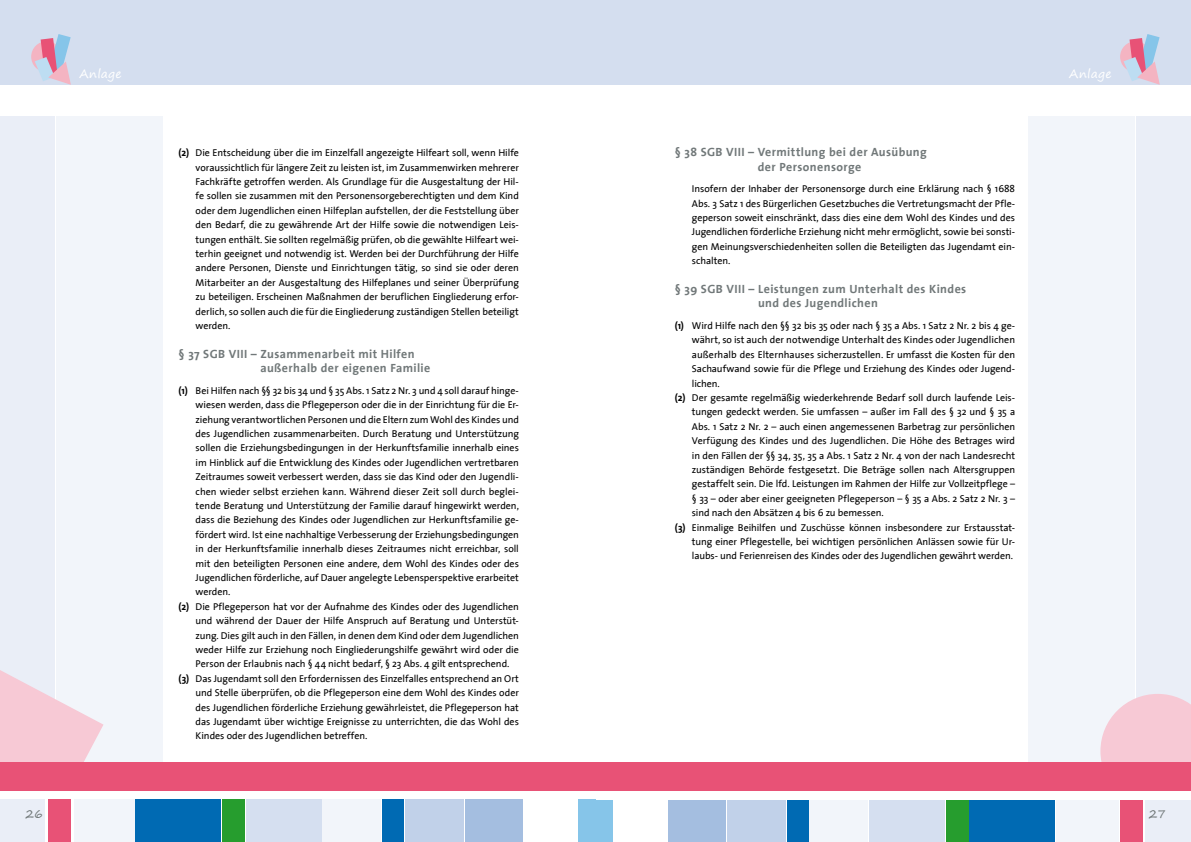
<style>
.page{position:relative;width:1191px;height:842px;background:#fff}
.page>*{position:absolute;margin:0;border:0;box-sizing:border-box;transform-origin:0 0}
.t1{font:700 12px/14.4px "The Sans";letter-spacing:.035em;color:#717879}
.t2{font:12px "Segoe Print";letter-spacing:.025em;color:#fff}
.t3{font:12px "Segoe Print";color:#717879}
.t4{font:10px/14.4px "The Sans";letter-spacing:-.005em;color:#000;text-align:justify}
.s1{font-weight:700}
</style>
<div class="page">
<div style="left:0;top:0;width:595px;height:85px;background:#d4deef"></div>
<div style="left:595px;top:0;width:596px;height:85px;background:#d4deef"></div>
<div style="left:0;top:116px;width:55px;height:672px;background:#eaeef7"></div>
<div style="left:57px;top:116px;width:106px;height:672px;background:#f2f5fa"></div>
<div style="left:1135px;top:116px;width:56px;height:672px;background:#eaeef7"></div>
<div style="left:1028px;top:116px;width:106px;height:672px;background:#f2f5fa"></div>
<svg style="left:0;top:654px;width:103px;height:137px"></svg>
<svg style="left:1100px;top:694px;width:91px;height:97px"></svg>
<div style="left:969px;top:799px;width:86px;height:43px;background:#006ab3"></div>
<div style="left:945px;top:799px;width:23px;height:43px;background:#269d2e"></div>
<div style="left:1145px;top:799px;width:46px;height:43px;background:#eaeef7"></div>
<div style="left:869px;top:799px;width:75px;height:43px;background:#d5dff0"></div>
<div style="left:786px;top:799px;width:22px;height:43px;background:#006ab3"></div>
<div style="left:727px;top:799px;width:58px;height:43px;background:#c1d1e9"></div>
<div style="left:809px;top:799px;width:59px;height:43px;background:#f2f5fa"></div>
<div style="left:668px;top:799px;width:57px;height:43px;background:#a4bee0"></div>
<div style="left:1056px;top:799px;width:62px;height:43px;background:#f2f5fa"></div>
<div style="left:1120px;top:799px;width:23px;height:43px;background:#e85276"></div>
<div style="left:595px;top:799px;width:18px;height:43px;background:#86c5e9"></div>
<div style="left:0;top:762px;width:595px;height:28px;background:#e85276"></div>
<div style="left:595px;top:762px;width:596px;height:28px;background:#e85276"></div>
<div style="left:1120px;top:41px;width:31px;height:31px;background:#f4b4c2;border-radius:50%"></div>
<svg style="left:1123px;top:34px;width:36px;height:51px"></svg>
<div style="left:31px;top:41px;width:31px;height:31px;background:#f4b4c2;border-radius:50%"></div>
<svg style="left:35px;top:34px;width:36px;height:51px"></svg>
<div style="left:136px;top:799px;width:85px;height:43px;background:#006ab3"></div>
<div style="left:222px;top:799px;width:23px;height:43px;background:#269d2e"></div>
<div style="left:0;top:799px;width:45px;height:43px;background:#eaeef7"></div>
<div style="left:246px;top:799px;width:75px;height:43px;background:#d5dff0"></div>
<div style="left:382px;top:799px;width:22px;height:43px;background:#006ab3"></div>
<div style="left:405px;top:799px;width:59px;height:43px;background:#c1d1e9"></div>
<div style="left:322px;top:799px;width:59px;height:43px;background:#f2f5fa"></div>
<div style="left:465px;top:799px;width:57px;height:43px;background:#a4bee0"></div>
<div style="left:74px;top:799px;width:60px;height:43px;background:#f2f5fa"></div>
<div style="left:48px;top:799px;width:22px;height:43px;background:#e85276"></div>
<div style="left:577px;top:799px;width:18px;height:43px;background:#86c5e9"></div>
<p class="t2" style="left:79px;top:63px;width:44px">Anlage</p>
<p class="t2" style="left:1069px;top:63px;width:44px">Anlage</p>
<p class="t4" style="left:196px;top:145px;width:325px;text-indent:-17px"><span class="s1">(2)</span> Die Entscheidung über die im Einzelfall angezeigte Hilfeart soll, wenn Hilfe voraussichtlich für längere Zeit zu leisten ist, im Zusammenwirken mehrerer Fachkräfte getroffen werden. Als Grundlage für die Ausgestaltung der Hil&shy;fe sollen sie zusammen mit den Personensorgeberechtigten und dem Kind oder dem Jugendlichen einen Hilfeplan aufstellen, der die Feststellung über den Bedarf, die zu gewährende Art der Hilfe sowie die notwendigen Leis&shy;tungen enthält. Sie sollten regelmäßig prüfen, ob die gewählte Hilfeart wei&shy;terhin geeignet und notwendig ist. Werden bei der Durchführung der Hilfe andere Personen, Dienste und Einrichtungen tätig, so sind sie oder deren Mitarbeiter an der Ausgestaltung des Hilfeplanes und seiner Überprüfung zu beteiligen. Erscheinen Maßnahmen der beruflichen Eingliederung erfor&shy;derlich, so sollen auch die für die Eingliederung zuständigen Stellen beteiligt werden.</p>
<p class="t1" style="left:260px;top:346px;width:171px;text-indent:-82px">§ 37 SGB VIII – Zusammenarbeit mit Hilfen außerhalb der eigenen Familie</p>
<p class="t4" style="left:179px;top:383px;width:342px"><span class="s1">(1)</span> Bei Hilfen nach §§ 32 bis 34 und § 35 Abs. 1 Satz 2 Nr. 3 und 4 soll darauf hinge-</p>
<p class="t4" style="left:196px;top:397px;width:325px">wiesen werden, dass die Pflegeperson oder die in der Einrichtung für die Er-</p>
<p class="t4" style="left:196px;top:412px;width:325px">ziehung verantwortlichen Personen und die Eltern zum Wohl des Kindes und</p>
<p class="t4" style="left:196px;top:426px;width:325px">des Jugendlichen zusammenarbeiten. Durch Beratung und Unterstützung</p>
<p class="t4" style="left:196px;top:440px;width:325px">sollen die Erziehungsbedingungen in der Herkunftsfamilie innerhalb eines</p>
<p class="t4" style="left:196px;top:455px;width:325px">im Hinblick auf die Entwicklung des Kindes oder Jugendlichen vertretbaren</p>
<p class="t4" style="left:196px;top:469px;width:325px">Zeitraumes soweit verbessert werden, dass sie das Kind oder den Jugendli-</p>
<p class="t4" style="left:196px;top:484px;width:325px">chen wieder selbst erziehen kann. Während dieser Zeit soll durch beglei-</p>
<p class="t4" style="left:196px;top:498px;width:325px">tende Beratung und Unterstützung der Familie darauf hingewirkt werden,</p>
<p class="t4" style="left:196px;top:512px;width:325px">dass die Beziehung des Kindes oder Jugendlichen zur Herkunftsfamilie ge-</p>
<p class="t4" style="left:196px;top:527px;width:325px">fördert wird. Ist eine nachhaltige Verbesserung der Erziehungsbedingungen</p>
<p class="t4" style="left:196px;top:541px;width:325px">in der Herkunftsfamilie innerhalb dieses Zeitraumes nicht erreichbar, soll</p>
<p class="t4" style="left:196px;top:556px;width:325px">mit den beteiligten Personen eine andere, dem Wohl des Kindes oder des</p>
<p class="t4" style="left:196px;top:570px;width:325px">Jugendlichen förderliche, auf Dauer angelegte Lebensperspektive erarbeitet</p>
<p class="t4" style="left:196px;top:584px;width:36px">werden.</p>
<p class="t4" style="left:179px;top:599px;width:342px"><span class="s1">(2)</span> Die Pflegeperson hat vor der Aufnahme des Kindes oder des Jugendlichen</p>
<p class="t4" style="left:196px;top:613px;width:325px">und während der Dauer der Hilfe Anspruch auf Beratung und Unterstüt-</p>
<p class="t4" style="left:196px;top:628px;width:325px">zung. Dies gilt auch in den Fällen, in denen dem Kind oder dem Jugendlichen</p>
<p class="t4" style="left:196px;top:642px;width:325px">weder Hilfe zur Erziehung noch Eingliederungshilfe gewährt wird oder die</p>
<p class="t4" style="left:196px;top:656px;width:315px">Person der Erlaubnis nach § 44 nicht bedarf, § 23 Abs. 4 gilt entsprechend.</p>
<p class="t4" style="left:179px;top:671px;width:342px"><span class="s1">(3)</span> Das Jugendamt soll den Erfordernissen des Einzelfalles entsprechend an Ort</p>
<p class="t4" style="left:196px;top:685px;width:325px">und Stelle überprüfen, ob die Pflegeperson eine dem Wohl des Kindes oder</p>
<p class="t4" style="left:196px;top:700px;width:325px">des Jugendlichen förderliche Erziehung gewährleistet, die Pflegeperson hat</p>
<p class="t4" style="left:196px;top:714px;width:325px">das Jugendamt über wichtige Ereignisse zu unterrichten, die das Wohl des</p>
<p class="t4" style="left:196px;top:728px;width:173px">Kindes oder des Jugendlichen betreffen.</p>
<p class="t1" style="left:758px;top:145px;width:170px;text-indent:-83px">§ 38 SGB VIII – Vermittlung bei der Ausübung der Personensorge</p>
<p class="t4" style="left:692px;top:181px;width:325px">Insofern der Inhaber der Personensorge durch eine Erklärung nach § 1688<br>Abs. 3 Satz 1 des Bürgerlichen Gesetzbuches die Vertretungsmacht der Pfle&shy;geperson soweit einschränkt, dass dies eine dem Wohl des Kindes und des Jugendlichen förderliche Erziehung nicht mehr ermöglicht, sowie bei sonsti&shy;gen Meinungsverschiedenheiten sollen die Beteiligten das Jugendamt ein&shy;schalten.</p>
<p class="t1" style="left:675px;top:281px;width:293px;text-align:center">§ 39 SGB VIII – Leistungen zum Unterhalt des Kindes und des Jugendlichen</p>
<p class="t4" style="left:675px;top:318px;width:342px"><span class="s1">(1)</span> Wird Hilfe nach den §§ 32 bis 35 oder nach § 35 a Abs. 1 Satz 2 Nr. 2 bis 4 ge-</p>
<p class="t4" style="left:692px;top:332px;width:325px">währt, so ist auch der notwendige Unterhalt des Kindes oder Jugendlichen</p>
<p class="t4" style="left:692px;top:347px;width:325px">außerhalb des Elternhauses sicherzustellen. Er umfasst die Kosten für den</p>
<p class="t4" style="left:692px;top:361px;width:325px">Sachaufwand sowie für die Pflege und Erziehung des Kindes oder Jugend-</p>
<p class="t4" style="left:692px;top:376px;width:29px">lichen.</p>
<p class="t4" style="left:675px;top:390px;width:342px"><span class="s1">(2)</span> Der gesamte regelmäßig wiederkehrende Bedarf soll durch laufende Leis-</p>
<p class="t4" style="left:692px;top:404px;width:325px">tungen gedeckt werden. Sie umfassen – außer im Fall des § 32 und § 35 a</p>
<p class="t4" style="left:692px;top:419px;width:325px">Abs. 1 Satz 2 Nr. 2 – auch einen angemessenen Barbetrag zur persönlichen</p>
<p class="t4" style="left:692px;top:433px;width:325px">Verfügung des Kindes und des Jugendlichen. Die Höhe des Betrages wird</p>
<p class="t4" style="left:692px;top:448px;width:325px">in den Fällen der §§ 34, 35, 35 a Abs. 1 Satz 2 Nr. 4 von der nach Landesrecht</p>
<p class="t4" style="left:692px;top:462px;width:325px">zuständigen Behörde festgesetzt. Die Beträge sollen nach Altersgruppen</p>
<p class="t4" style="left:692px;top:476px;width:325px">gestaffelt sein. Die lfd. Leistungen im Rahmen der Hilfe zur Vollzeitpflege –</p>
<p class="t4" style="left:692px;top:491px;width:325px">§ 33 – oder aber einer geeigneten Pflegeperson – § 35 a Abs. 2 Satz 2 Nr. 3 –</p>
<p class="t4" style="left:692px;top:505px;width:193px">sind nach den Absätzen 4 bis 6 zu bemessen.</p>
<p class="t4" style="left:675px;top:520px;width:342px"><span class="s1">(3)</span> Einmalige Beihilfen und Zuschüsse können insbesondere zur Erstausstat-</p>
<p class="t4" style="left:692px;top:534px;width:325px">tung einer Pflegestelle, bei wichtigen persönlichen Anlässen sowie für Ur-</p>
<p class="t4" style="left:692px;top:548px;width:323px">laubs- und Ferienreisen des Kindes oder des Jugendlichen gewährt werden.</p>
<p class="t3" style="left:26px;top:803px;width:19px">26</p>
<p class="t3" style="left:1149px;top:803px;width:18px">27</p>
</div>
